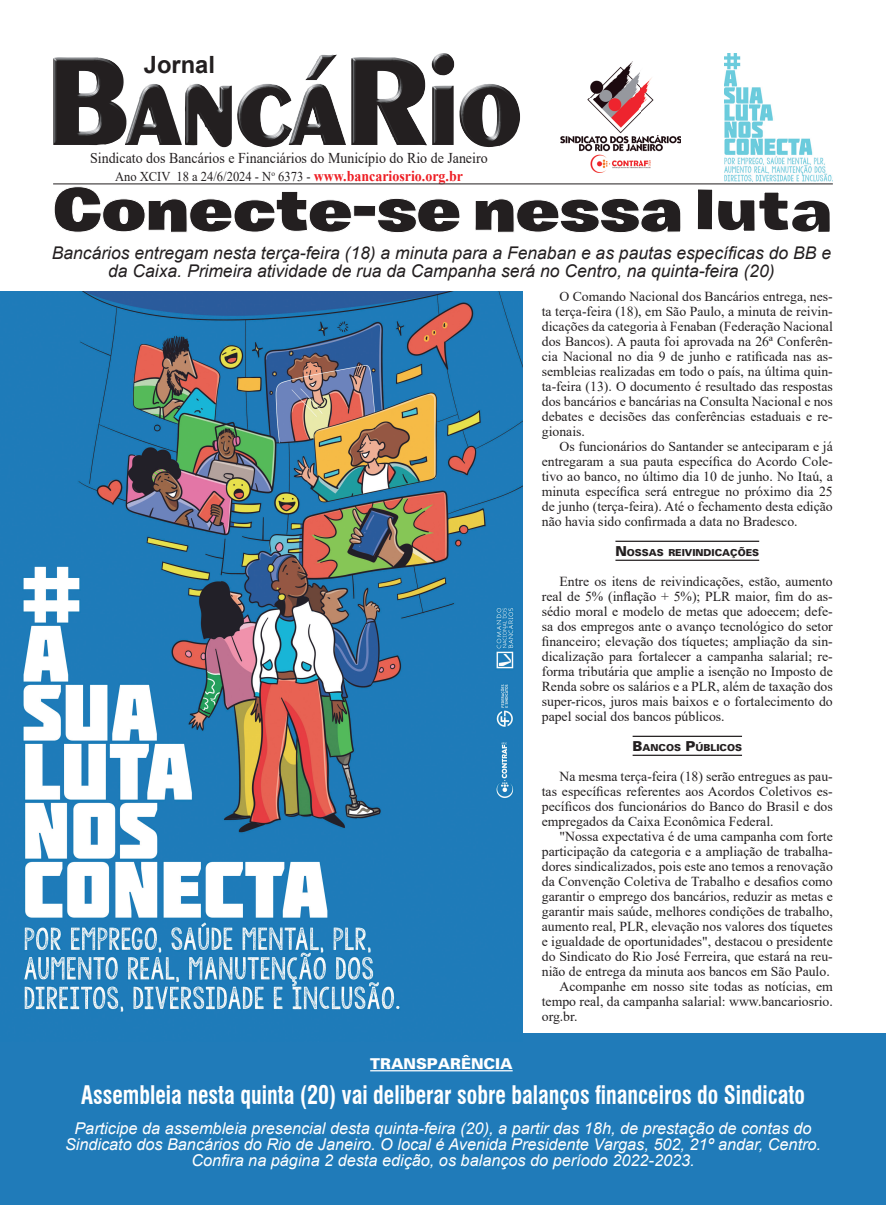
<style>
.page{position:relative;width:886px;height:1205px;background:#fff}
.page>*{position:absolute;margin:0;border:0;box-sizing:border-box;transform-origin:0 0}
.t1{font:900 62.5px "Burbank Big";color:#231f20;scale:1.25 1}
.t2{font:700 condensed 25px "Swiss 721 BT";color:#fff;scale:.88 1}
.t3{font:700 23.75px "Arial";color:#231f20}
.t4{font:italic 17.5px/17.5px "Arial";color:#231f20;text-align:center}
.t5{font:italic 16.25px/16.2px "Arial";color:#fff;text-align:center}
.t6{font:15px "Times New Roman";color:#231f20;scale:.93 1}
.t7{font:15px "USA Black Plain";color:#fff}
.t8{font:13.75px/15px "Times New Roman";color:#231f20;text-align:justify}
.t9{font:13.5px "Times New Roman";color:#231f20;scale:.93 1}
.t10{font:9.62px "USA Black Plain";color:#231f20}
.s1{font-weight:700;font-size:15px;color:#ee1d23}
.s2{font-size:13.75px}
</style>
<div class="page">
<div style="left:0;top:1033px;width:886px;height:171px;background:#207bb9"></div>
<img style="left:561px;top:61px;width:120px;height:112px">
<img style="left:53px;top:53px;width:402px;height:92px">
<hr style="left:53px;top:184px;width:780px;height:1px;background:#231f20">
<img style="left:0;top:291px;width:522px;height:742px">
<img style="left:724px;top:54px;width:108px;height:127px">
<hr style="left:615px;top:541px;width:144px;height:1px;background:#231f20">
<hr style="left:615px;top:560px;width:144px;height:1px;background:#231f20">
<hr style="left:632px;top:736px;width:110px;height:1px;background:#231f20">
<hr style="left:632px;top:755px;width:110px;height:1px;background:#231f20">
<hr style="left:370px;top:1070px;width:143px;height:1px;background:#fff">
<h3 class="t3" style="left:144px;top:48px;width:73px">Jornal</h3>
<p class="t6" style="left:90px;top:147px;width:429px">Sindicato dos Bancários e Financiários do Município do Rio de Janeiro</p>
<p class="t9" style="left:115px;top:166px;width:376px">Ano XCIV 18 a 24/6/2024 - N<sup>o</sup> 6373 - <span class="s1">www.bancariosrio.org.br</span></p>
<h1 class="t1" style="left:53px;top:171px;width:625px">ConeCte-se nessa luta</h1>
<p class="t4" style="left:52px;top:244px;width:781px">Bancários entregam nesta terça-feira (18) a minuta para a Fenaban e as pautas específicas do BB e da Caixa. Primeira atividade de rua da Campanha será no Centro, na quinta-feira (20)</p>
<p class="t8" style="left:542px;top:288px;width:293px;text-indent:18px">O Comando Nacional dos Bancários entrega, nes&shy;ta terça-feira (18), em São Paulo, a minuta de reivin&shy;dicações da categoria à Fenaban (Federação Nacional dos Bancos). A pauta foi aprovada na 26ª Conferên&shy;cia Nacional no dia 9 de junho e ratificada nas as&shy;sembleias realizadas em todo o país, na última quin&shy;ta-feira (13). O documento é resultado das respostas dos bancários e bancárias na Consulta Nacional e nos debates e decisões das conferências estaduais e re&shy;gionais.</p>
<p class="t8" style="left:542px;top:438px;width:293px;text-indent:18px">Os funcionários do Santander se anteciparam e já entregaram a sua pauta específica do Acordo Cole&shy;tivo ao banco, no último dia 10 de junho. No Itaú, a minuta específica será entregue no próximo dia 25 de junho (terça-feira). Até o fechamento desta edição não havia sido confirmada a data no Bradesco.</p>
<p class="t10" style="left:615px;top:547px;width:145px"><span class="s2">N</span>OSSAS REIVINDICAÇÕES</p>
<p class="t8" style="left:542px;top:573px;width:293px;text-indent:18px">Entre os itens de reivindicações, estão, aumento real de 5% (inflação + 5%); PLR maior, fim do as&shy;sédio moral e modelo de metas que adoecem; defe&shy;sa dos empregos ante o avanço tecnológico do setor financeiro; elevação dos tíquetes; ampliação da sin&shy;dicalização para fortalecer a campanha salarial; re&shy;forma tributária que amplie a isenção no Imposto de Renda sobre os salários e a PLR, além de taxação dos super-ricos, juros mais baixos e o fortalecimento do papel social dos bancos públicos.</p>
<p class="t10" style="left:632px;top:742px;width:111px"><span class="s2">B</span>ANCOS <span class="s2">P</span>ÚBLICOS</p>
<p class="t8" style="left:542px;top:768px;width:293px;text-indent:18px">Na mesma terça-feira (18) serão entregues as pau&shy;tas específicas referentes aos Acordos Coletivos es&shy;pecíficos dos funcionários do Banco do Brasil e dos empregados da Caixa Econômica Federal.</p>
<p class="t8" style="left:559px;top:828px;width:275px">"Nossa expectativa é de uma campanha com forte</p>
<p class="t8" style="left:542px;top:843px;width:293px">participação da categoria e a ampliação de trabalha-</p>
<p class="t8" style="left:542px;top:858px;width:293px">dores sindicalizados, pois este ano temos a renovação</p>
<p class="t8" style="left:542px;top:873px;width:293px">da Convenção Coletiva de Trabalho e desafios como</p>
<p class="t8" style="left:542px;top:888px;width:293px">garantir o emprego dos bancários, reduzir as metas e</p>
<p class="t8" style="left:542px;top:903px;width:293px">garantir mais saúde, melhores condições de trabalho,</p>
<p class="t8" style="left:542px;top:918px;width:293px">aumento real, PLR, elevação nos valores dos tíquetes</p>
<p class="t8" style="left:542px;top:933px;width:293px">e igualdade de oportunidades", destacou o presidente</p>
<p class="t8" style="left:542px;top:948px;width:293px">do Sindicato do Rio José Ferreira, que estará na reu-</p>
<p class="t8" style="left:542px;top:963px;width:289px">nião de entrega da minuta aos bancos em São Paulo.</p>
<p class="t8" style="left:559px;top:978px;width:275px">Acompanhe em nosso site todas as notícias, em</p>
<p class="t8" style="left:542px;top:993px;width:293px">tempo real, da campanha salarial: www.bancariosrio.</p>
<p class="t8" style="left:542px;top:1008px;width:37px">org.br.</p>
<p class="t7" style="left:370px;top:1055px;width:144px">TRANSPARÊNCIA</p>
<h2 class="t2" style="left:81px;top:1079px;width:824px">Assembleia nesta quinta (20) vai deliberar sobre balanços financeiros do Sindicato</h2>
<p class="t5" style="left:65px;top:1120px;width:758px">Participe da assembleia presencial desta quinta-feira (20), a partir das 18h, de prestação de contas do<br>Sindicato dos Bancários do Rio de Janeiro. O local é Avenida Presidente Vargas, 502, 21º andar, Centro.<br>Confira na página 2 desta edição, os balanços do período 2022-2023.</p>
</div>
